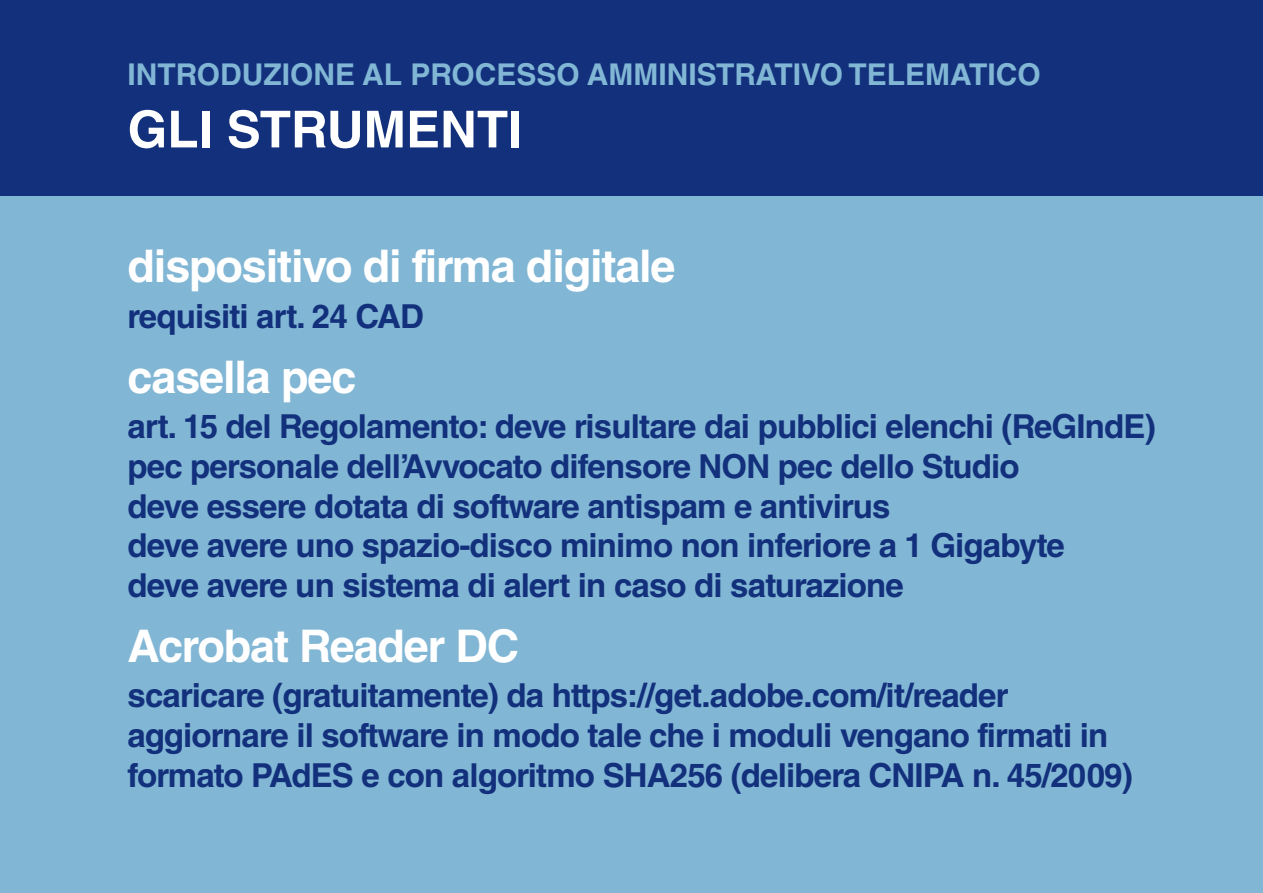
<style>
.page{position:relative;width:1263px;height:893px;background:#81b6d5}
.page>*{position:absolute;margin:0;border:0;box-sizing:border-box;transform-origin:0 0}
.t1{font:700 51px "Helvetica LT Std";color:#fff}
.t2{font:700 45px "Helvetica LT Std";letter-spacing:-.025em;color:#fff}
.t3{font:700 33px/39.6px "Helvetica LT Std";letter-spacing:-.025em;color:#12307b}
.t4{font:700 30px "Helvetica LT Std";color:#81b6d5}
</style>
<div class="page">
<div style="left:0;top:0;width:1263px;height:196px;background:#12307b"></div>
<p class="t4" style="left:128px;top:64px;width:915px">INTRODUZIONE AL PROCESSO AMMINISTRATIVO TELEMATICO</p>
<h1 class="t1" style="left:128px;top:111px;width:396px">GLI STRUMENTI</h1>
<h2 class="t2" style="left:128px;top:250px;width:550px">dispositivo di firma digitale</h2>
<p class="t3" style="left:128px;top:300px;width:298px">requisiti art. 24 CAD</p>
<h2 class="t2" style="left:128px;top:361px;width:230px">casella pec</h2>
<p class="t3" style="left:128px;top:410px;width:1030px">art. 15 del Regolamento: deve risultare dai pubblici elenchi (ReGIndE) pec personale dell’Avvocato difensore NON pec dello Studio<br>deve essere dotata di software antispam e antivirus<br>deve avere uno spazio-disco minimo non inferiore a 1 Gigabyte<br>deve avere un sistema di alert in caso di saturazione</p>
<h2 class="t2" style="left:128px;top:630px;width:393px">Acrobat Reader DC</h2>
<p class="t3" style="left:128px;top:679px;width:1007px">scaricare (gratuitamente) da https://get.adobe.com/it/reader aggiornare il software in modo tale che i moduli vengano firmati in formato PAdES e con algoritmo SHA256 (delibera CNIPA n. 45/2009)</p>
</div>
